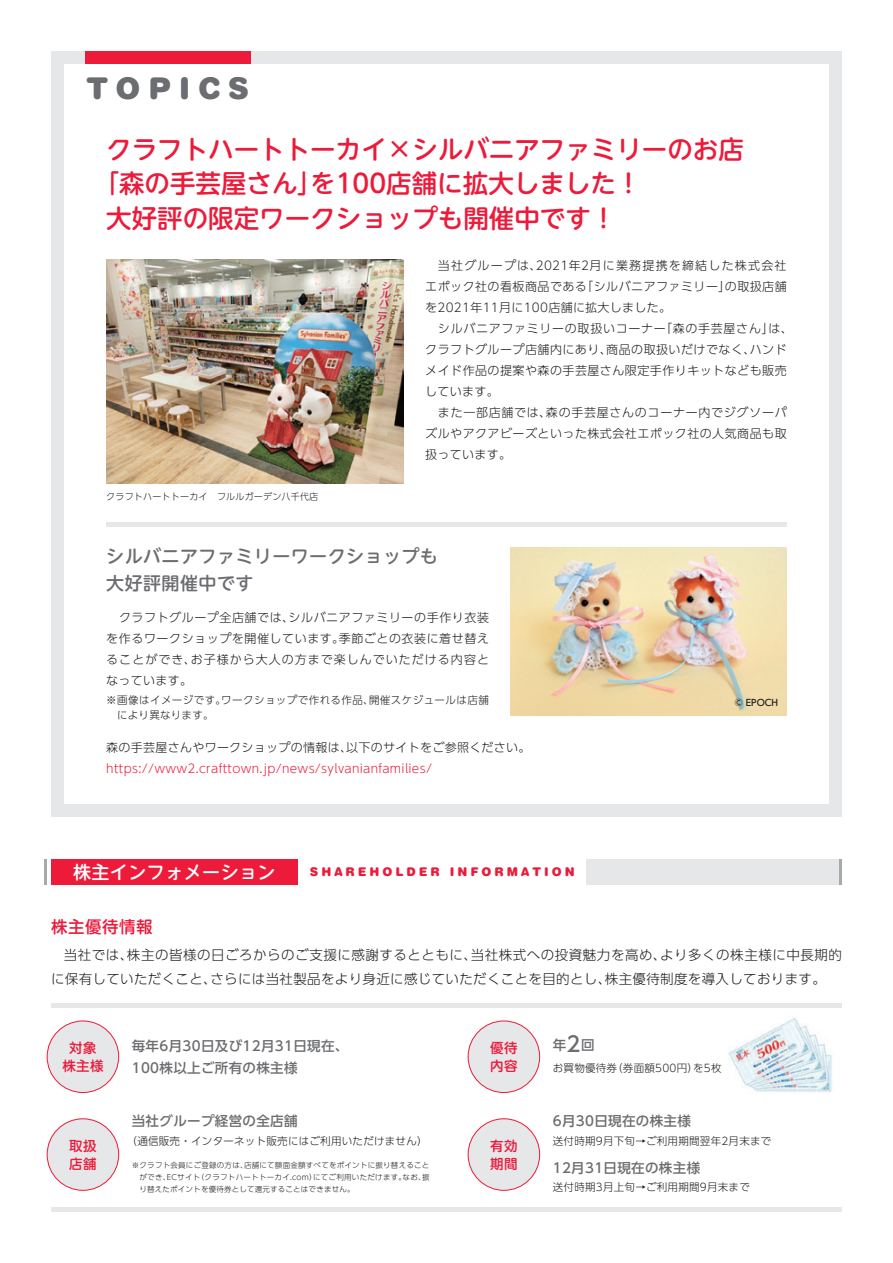
<style>
.page{position:relative;width:893px;height:1263px;background:#fff}
.page>*{position:absolute;margin:0;border:0;box-sizing:border-box;transform-origin:0 0}
.t1{font:900 30px "Helvetica Rounded LT Std";letter-spacing:.25em;color:#6c6d70}
.t2{font:500 25.5px "UD Shin M Go Pro";color:#ed1a3a}
.t3{font:500 18px/27px "UD Shin M Go Pro";letter-spacing:.025em;color:#6c6d70}
.t4{font:500 18px "UD Shin M Go Pro";letter-spacing:.025em;color:#fff}
.t5{font:500 16.5px "UD Shin M Go Pro";letter-spacing:.03em;color:#ed1a3a}
.t6{font:300 13.5px/24px "UD Shin Go Pro";letter-spacing:.025em;color:#231f20}
.t7{font:500 13.5px/22.5px "UD Shin Go Pro";letter-spacing:.025em;color:#6c6d70}
.t8{font:500 13.5px/18px "UD Shin M Go Pro";letter-spacing:.025em;color:#ed1a3a}
.t9{font:300 12px/21px "UD Shin Go Pro";letter-spacing:.04em;color:#231f20;text-align:justify}
.t10{font:300 12px "UD Shin Go Pro";letter-spacing:.025em;color:#ed1a3a}
.t11{font:900 12px "Helvetica Rounded LT Std";letter-spacing:.25em;color:#ed1a3a}
.t12{font:300 10.5px/15px "UD Shin Go Pro";letter-spacing:.025em;color:#231f20}
.t13{font:300 9px "UD Shin Go Pro";letter-spacing:.025em;color:#231f20}
.t14{font:500 9px "UD Shin Go Pro";color:#231f20}
.t15{font:300 7.5px/12px "UD Shin Go Pro";letter-spacing:.025em;color:#231f20;text-align:justify}
.s1{font-size:21px}
</style>
<div class="page">
<div style="left:51px;top:51px;width:13px;height:765px;background:#e6e7e9"></div>
<div style="left:51px;top:51px;width:791px;height:13px;background:#e6e7e9"></div>
<div style="left:85px;top:51px;width:166px;height:13px;background:#ed1a3a"></div>
<div style="left:51px;top:804px;width:791px;height:12px;background:#e6e7e9"></div>
<div style="left:51px;top:1003px;width:791px;height:5px;background:#e6e7e9"></div>
<hr style="left:51px;top:1208px;width:791px;height:4px;background:#e6e7e9">
<hr style="left:106px;top:522px;width:681px;height:4px;background:#e6e7e9">
<div style="left:829px;top:51px;width:13px;height:765px;background:#e6e7e9"></div>
<div style="left:587px;top:859px;width:255px;height:25px;background:#e6e7e9"></div>
<hr style="left:45px;top:859px;width:2px;height:25px;background:#a8a9ad">
<hr style="left:840px;top:859px;width:2px;height:25px;background:#a8a9ad">
<div style="left:51px;top:859px;width:247px;height:25px;background:#ed1a3a"></div>
<img style="left:106px;top:259px;width:298px;height:225px">
<img style="left:510px;top:547px;width:277px;height:168px">
<div style="left:47px;top:1021px;width:72px;height:71px;background:#e6e7e9;border-radius:50%"></div>
<div style="left:47px;top:1020px;width:72px;height:73px;border:1px solid #ed1a3a;border-radius:50%"></div>
<div style="left:468px;top:1021px;width:72px;height:71px;background:#e6e7e9;border-radius:50%"></div>
<div style="left:468px;top:1020px;width:72px;height:73px;border:1px solid #ed1a3a;border-radius:50%"></div>
<div style="left:47px;top:1119px;width:72px;height:71px;background:#e6e7e9;border-radius:50%"></div>
<div style="left:47px;top:1118px;width:72px;height:73px;border:1px solid #ed1a3a;border-radius:50%"></div>
<div style="left:468px;top:1119px;width:72px;height:71px;background:#e6e7e9;border-radius:50%"></div>
<div style="left:468px;top:1118px;width:72px;height:73px;border:1px solid #ed1a3a;border-radius:50%"></div>
<img style="left:728px;top:1017px;width:104px;height:75px">
<h1 class="t1" style="left:86px;top:69px;width:164px">TOPICS</h1>
<h2 class="t2" style="left:106px;top:128px;width:639px">クラフトハートトーカイ×シルバニアファミリーのお店</h2>
<h2 class="t2" style="left:94px;top:163px;width:549px">「森の手芸屋さん」を100店舗に拡大しました！</h2>
<h2 class="t2" style="left:106px;top:197px;width:511px">大好評の限定ワークショップも開催中です！</h2>
<p class="t9" style="left:425px;top:254px;width:363px;text-indent:13px">当社グループは、2021年2月に業務提携を締結した株式会社エポック社の看板商品である「シルバニアファミリー」の取扱店舗を2021年11月に100店舗に拡大しました。</p>
<p class="t9" style="left:425px;top:317px;width:369px;text-align:left;text-indent:13px">シルバニアファミリーの取扱いコーナー「森の手芸屋さん」は、クラフトグループ店舗内にあり、商品の取扱いだけでなく、ハンドメイド作品の提案や森の手芸屋さん限定手作りキットなども販売しています。</p>
<p class="t9" style="left:425px;top:401px;width:363px;text-indent:13px">また一部店舗では、森の手芸屋さんのコーナー内でジグソーパズルやアクアビーズといった株式会社エポック社の人気商品も取扱っています。</p>
<p class="t13" style="left:106px;top:489px;width:213px">クラフトハートトーカイ　フルルガーデン八千代店</p>
<h3 class="t3" style="left:106px;top:542px;width:333px">シルバニアファミリーワークショップも大好評開催中です</h3>
<p class="t9" style="left:106px;top:606px;width:384px;text-indent:13px">クラフトグループ全店舗では、シルバニアファミリーの手作り衣装を作るワークショップを開催しています。季節ごとの衣装に着せ替えることができ、お子様から大人の方まで楽しんでいただける内容となっています。</p>
<p class="t12" style="left:117px;top:692px;width:373px;text-indent:-11px">※画像はイメージです。ワークショップで作れる作品、開催スケジュールは店舗により異なります。</p>
<p class="t9" style="left:106px;top:736px;width:426px">森の手芸屋さんやワークショップの情報は、以下のサイトをご参照ください。</p>
<p class="t10" style="left:106px;top:758px;width:327px">https://www2.crafttown.jp/news/sylvanianfamilies/</p>
<h3 class="t4" style="left:73px;top:857px;width:204px">株主インフォメーション</h3>
<p class="t11" style="left:310px;top:864px;width:267px">SHAREHOLDER INFORMATION</p>
<h3 class="t5" style="left:51px;top:913px;width:103px">株主優待情報</h3>
<p class="t14" style="left:735px;top:695px;width:45px">© EPOCH</p>
<p class="t6" style="left:51px;top:942px;width:792px;text-indent:13px">当社では、株主の皆様の日ごろからのご支援に感謝するとともに、当社株式への投資魅力を高め、より多くの株主様に中長期的に保有していただくこと、さらには当社製品をより身近に感じていただくことを目的とし、株主優待制度を導入しております。</p>
<p class="t7" style="left:132px;top:1034px;width:218px">毎年6月30日及び12月31日現在、<br>100株以上ご所有の株主様</p>
<p class="t7" style="left:553px;top:1033px;width:43px">年<span class="s1">2</span>回</p>
<p class="t8" style="left:62px;top:1038px;width:43px;text-align:center">対象株主様</p>
<p class="t8" style="left:490px;top:1038px;width:29px">優待内容</p>
<p class="t12" style="left:553px;top:1060px;width:170px">お買物優待券（券面額500円）を5枚</p>
<p class="t7" style="left:132px;top:1109px;width:167px">当社グループ経営の全店舗</p>
<p class="t12" style="left:127px;top:1133px;width:303px">（通信販売・インターネット販売にはご利用いただけません）</p>
<p class="t15" style="left:139px;top:1158px;width:292px;text-indent:-8px">※クラフト会員にご登録の方は、店舗にて額面金額すべてをポイントに振り替えることができ、ECサイト（クラフトハートトーカイ.com）にてご利用いただけます。なお、振り替えたポイントを優待券として還元することはできません。</p>
<p class="t8" style="left:69px;top:1136px;width:29px">取扱店舗</p>
<p class="t8" style="left:490px;top:1136px;width:29px">有効期間</p>
<p class="t7" style="left:553px;top:1109px;width:140px">6月30日現在の株主様</p>
<p class="t12" style="left:553px;top:1133px;width:220px">送付時期9月下旬→ご利用期間翌年2月末まで</p>
<p class="t7" style="left:553px;top:1156px;width:149px">12月31日現在の株主様</p>
<p class="t12" style="left:553px;top:1179px;width:199px">送付時期3月上旬→ご利用期間9月末まで</p>
</div>
